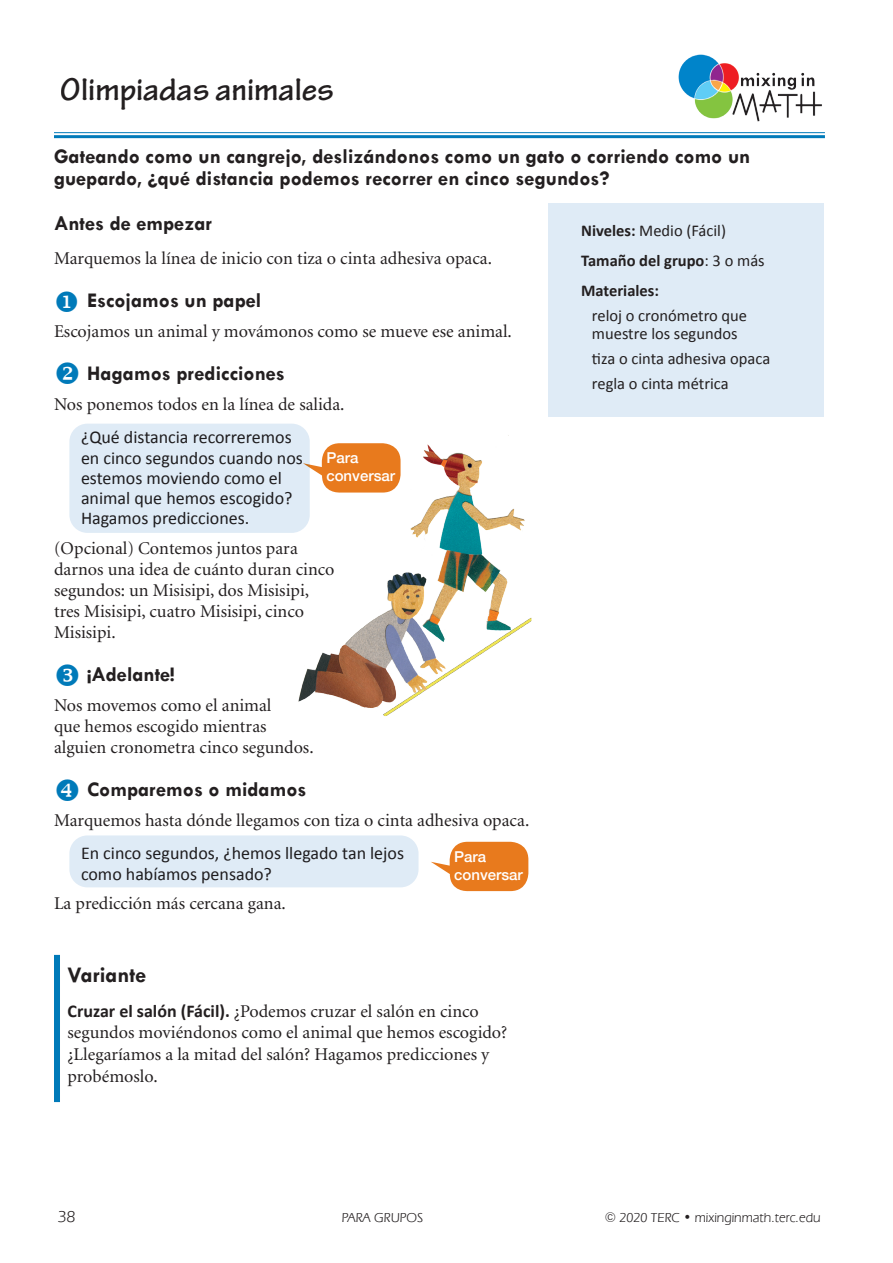
<style>
.page{position:relative;width:893px;height:1263px;background:#fff}
.page>*{position:absolute;margin:0;border:0;box-sizing:border-box;transform-origin:0 0}
.t1{font:700 33px "Tekton Pro";color:#231f20}
.Variations_Head{font:700 22.5px "Tw Cen";color:#231f20}
.Heading_2{font:700 21px/22.5px "Tw Cen";color:#231f20}
.Steps_head{font:700 21px "Tw Cen";color:#231f20}
.Text_body{font:18px/21px "Minion";color:#231f20}
.talk_about{font:18px/20.2px "Calibri";color:#231f20}
.Variations_text{font:18px/21.6px "Minion";color:#231f20}
.box_list_-_materials{font:16.5px/18px "Calibri";color:#231f20}
.box_head{font:700 16.5px "Calibri";color:#231f20}
.box_head-2{font:16.5px "Calibri";color:#231f20}
.t2{font:16.5px "Eras IT Cby BT";color:#231f20}
.talk_about_bubble{font:500 15px/18px "Helvetica Neue";color:#fff}
.t3{font:13.5px "Eras IT Cby BT";color:#231f20}
.s1{font-weight:700}
.s2{font-weight:400}
.s3{color:#007ab9}
.s4{font-family:"Calibri";font-weight:700}
</style>
<div class="page">
<hr style="left:54px;top:132px;width:771px;height:1px;background:#007ab9">
<hr style="left:54px;top:135px;width:771px;height:3px;background:#007ab9">
<img style="left:679px;top:54px;width:143px;height:68px">
<div style="left:548px;top:203px;width:275px;height:213px;background:#dfebf6"></div>
<div style="left:54px;top:955px;width:6px;height:147px;background:#007ab9"></div>
<img style="left:298px;top:435px;width:233px;height:281px">
<svg style="left:431px;top:842px;width:97px;height:50px"></svg>
<svg style="left:310px;top:443px;width:91px;height:50px"></svg>
<div style="left:69px;top:835px;width:350px;height:52px;background:#dfebf6;border-radius:18px"></div>
<div style="left:69px;top:424px;width:241px;height:109px;background:#dfebf6;border-radius:18px"></div>
<h1 class="t1" style="left:61px;top:70px;width:275px">Olimpiadas animales</h1>
<p class="Heading_2" style="left:54px;top:144px;width:698px">Gateando como un cangrejo, deslizándonos como un gato o corriendo como un guepardo, ¿qué distancia podemos recorrer en cinco segundos?</p>
<p class="box_head-2" style="left:581px;top:220px;width:146px"><span class="s1">Niveles:</span> Medio (Fácil)</p>
<p class="box_head" style="left:581px;top:250px;width:185px">Tamaño del grupo<span class="s2">: 3 o más</span></p>
<p class="box_head" style="left:581px;top:280px;width:79px">Materiales:</p>
<p class="box_list_-_materials" style="left:592px;top:307px;width:157px">reloj o cronómetro que muestre los segundos</p>
<p class="box_list_-_materials" style="left:592px;top:350px;width:180px">tiza o cinta adhesiva opaca</p>
<p class="box_list_-_materials" style="left:592px;top:374px;width:138px">regla o cinta métrica</p>
<p class="Heading_2" style="left:54px;top:212px;width:160px">Antes de empezar</p>
<p class="Text_body" style="left:54px;top:248px;width:440px">Marquemos la línea de inicio con tiza o cinta adhesiva opaca.</p>
<p class="Steps_head" style="left:54px;top:288px;width:209px"><span class="s3">◆</span> Escojamos un papel</p>
<p class="Text_body" style="left:54px;top:321px;width:459px">Escojamos un animal y movámonos como se mueve ese animal.</p>
<p class="Steps_head" style="left:54px;top:361px;width:232px"><span class="s3">❖</span> Hagamos predicciones</p>
<p class="Text_body" style="left:54px;top:394px;width:292px">Nos ponemos todos en la línea de salida.</p>
<p class="talk_about" style="left:81px;top:427px;width:223px">¿Qué distancia recorreremos en cinco segundos cuando nos estemos moviendo como el animal que hemos escogido?<br>Hagamos predicciones.</p>
<p class="Text_body" style="left:54px;top:538px;width:282px">(Opcional) Contemos juntos para darnos una idea de cuánto duran cinco segundos: un Misisipi, dos Misisipi, tres Misisipi, cuatro Misisipi, cinco<br>Misisipi.</p>
<p class="Steps_head" style="left:87px;top:662px;width:89px">¡Adelante!</p>
<p class="Text_body" style="left:54px;top:695px;width:261px">Nos movemos como el animal<br>que hemos escogido mientras alguien cronometra cinco segundos.</p>
<p class="Steps_head" style="left:87px;top:777px;width:221px">Comparemos o midamos</p>
<p class="Text_body" style="left:54px;top:810px;width:477px">Marquemos hasta dónde llegamos con tiza o cinta adhesiva opaca.</p>
<p class="talk_about" style="left:81px;top:843px;width:325px">En cinco segundos, ¿hemos llegado tan lejos como habíamos pensado?</p>
<p class="Text_body" style="left:54px;top:894px;width:233px">La predicción más cercana gana.</p>
<p class="talk_about_bubble" style="left:326px;top:447px;width:70px">Para conversar</p>
<p class="talk_about_bubble" style="left:454px;top:846px;width:70px">Para conversar</p>
<p class="Variations_Head" style="left:68px;top:961px;width:80px">Variante</p>
<p class="Variations_text" style="left:68px;top:1001px;width:441px"><span class="s4">Cruzar el salón (Fácil).</span> ¿Podemos cruzar el salón en cinco segundos moviéndonos como el animal que hemos escogido? ¿Llegaríamos a la mitad del salón? Hagamos predicciones y probémoslo.</p>
<p class="t2" style="left:58px;top:1206px;width:19px">38</p>
<p class="t3" style="left:342px;top:1209px;width:83px">PARA GRUPOS</p>
<p class="t3" style="left:605px;top:1209px;width:217px">© 2020 TERC • mixinginmath.terc.edu</p>
</div>
